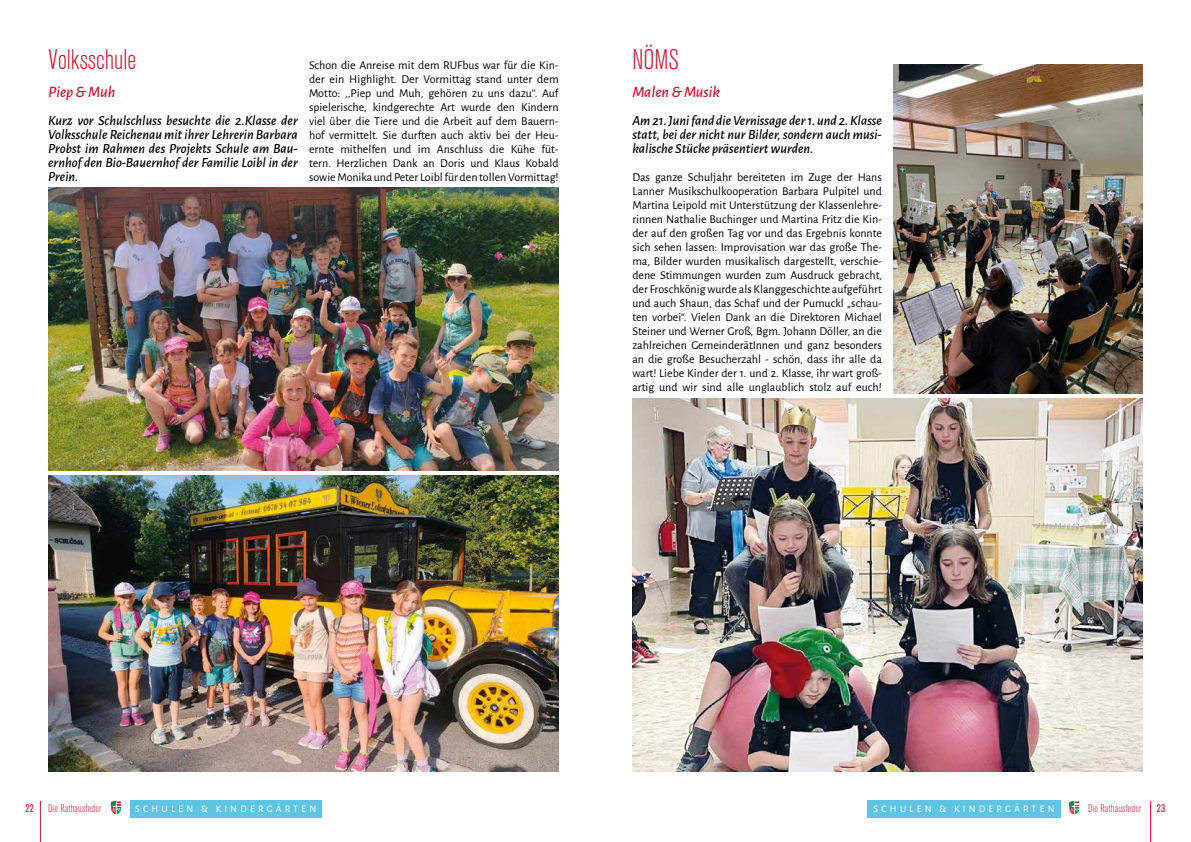
<style>
.page{position:relative;width:1191px;height:842px;background:#fff}
.page>*{position:absolute;margin:0;border:0;box-sizing:border-box;transform-origin:0 0}
.t1{font:300 condensed 28px "Akzidenz Grotesk BQ";color:#c61a32}
.t2{font:italic 500 16px "Alegreya Sans";color:#c61a32}
.t3{font:italic 500 14px/14px "Alegreya Sans";color:#000;text-align:justify}
.t4{font:12px/14px "Alegreya Sans";color:#000;text-align:justify}
.t5{font:300 condensed 11px "Akzidenz Grotesk BQ";letter-spacing:.02em;color:#c61a32}
.t6{font:condensed 11px "Akzidenz Grotesk BQ";color:#c61a32}
.t7{font:10px "Alegreya Sans";letter-spacing:.32em;color:#fff}
</style>
<div class="page">
<div style="left:867px;top:800px;width:193px;height:17px;background:#5fc4e1"></div>
<div style="left:130px;top:800px;width:191px;height:17px;background:#5fc4e1"></div>
<hr style="left:40px;top:801px;width:1px;height:41px;background:#c61a32">
<hr style="left:1150px;top:801px;width:1px;height:41px;background:#c61a32">
<svg style="left:111px;top:801px;width:10px;height:13px"></svg>
<svg style="left:1069px;top:801px;width:10px;height:14px"></svg>
<img style="left:48px;top:188px;width:510px;height:283px">
<img style="left:48px;top:476px;width:510px;height:295px">
<img style="left:893px;top:65px;width:249px;height:328px">
<img style="left:632px;top:398px;width:510px;height:373px">
<h1 class="t1" style="left:48px;top:45px;width:90px">Volksschule</h1>
<h2 class="t2" style="left:48px;top:81px;width:69px">Piep &amp; Muh</h2>
<p class="t3" style="left:48px;top:113px;width:251px">Kurz vor Schulschluss besuchte die 2.Klasse der Volksschule Reichenau mit ihrer Lehrerin Barbara Probst im Rahmen des Projekts Schule am Bau&shy;ernhof den Bio-Bauernhof der Familie Loibl in der Prein.</p>
<p class="t4" style="left:309px;top:58px;width:251px">Schon die Anreise mit dem RUFbus war für die Kin&shy;der ein Highlight. Der Vormittag stand unter dem Motto: ,,Piep und Muh, gehören zu uns dazu‘‘. Auf spielerische, kindgerechte Art wurde den Kindern viel über die Tiere und die Arbeit auf dem Bauern&shy;hof vermittelt. Sie durften auch aktiv bei der Heu&shy;ernte mithelfen und im Anschluss die Kühe füt&shy;tern. Herzlichen Dank an Doris und Klaus Kobald sowie Monika und Peter Loibl für den tollen Vormittag!</p>
<h1 class="t1" style="left:632px;top:45px;width:48px">NÖMS</h1>
<h2 class="t2" style="left:632px;top:81px;width:89px">Malen &amp; Musik</h2>
<p class="t3" style="left:632px;top:113px;width:251px">Am 21. Juni fand die Vernissage der 1. und 2. Klasse statt, bei der nicht nur Bilder, sondern auch musi&shy;kalische Stücke präsentiert wurden.</p>
<p class="t4" style="left:632px;top:170px;width:251px">Das ganze Schuljahr bereiteten im Zuge der Hans Lanner Musikschulkooperation Barbara Pulpitel und Martina Leipold mit Unterstützung der Klassenlehre&shy;rinnen Nathalie Buchinger und Martina Fritz die Kin&shy;der auf den großen Tag vor und das Ergebnis konnte sich sehen lassen: Improvisation war das große The&shy;ma, Bilder wurden musikalisch dargestellt, verschie&shy;dene Stimmungen wurden zum Ausdruck gebracht, der Froschkönig wurde als Klanggeschichte aufgeführt und auch Shaun, das Schaf und der Pumuckl „schau&shy;ten vorbei“. Vielen Dank an die Direktoren Michael Steiner und Werner Groß, Bgm. Johann Döller, an die zahlreichen GemeinderätInnen und ganz besonders an die große Besucherzahl - schön, dass ihr alle da wart! Liebe Kinder der 1. und 2. Klasse, ihr wart groß&shy;artig und wir sind alle unglaublich stolz auf euch!</p>
<p class="t6" style="left:25px;top:802px;width:10px">22</p>
<p class="t5" style="left:48px;top:802px;width:55px">Die Rathausfeder</p>
<p class="t7" style="left:135px;top:802px;width:182px">SCHULEN &amp; KINDERGÄRTEN</p>
<p class="t7" style="left:873px;top:802px;width:182px">SCHULEN &amp; KINDERGÄRTEN</p>
<p class="t5" style="left:1088px;top:802px;width:55px">Die Rathausfeder</p>
<p class="t6" style="left:1156px;top:802px;width:10px">23</p>
</div>
